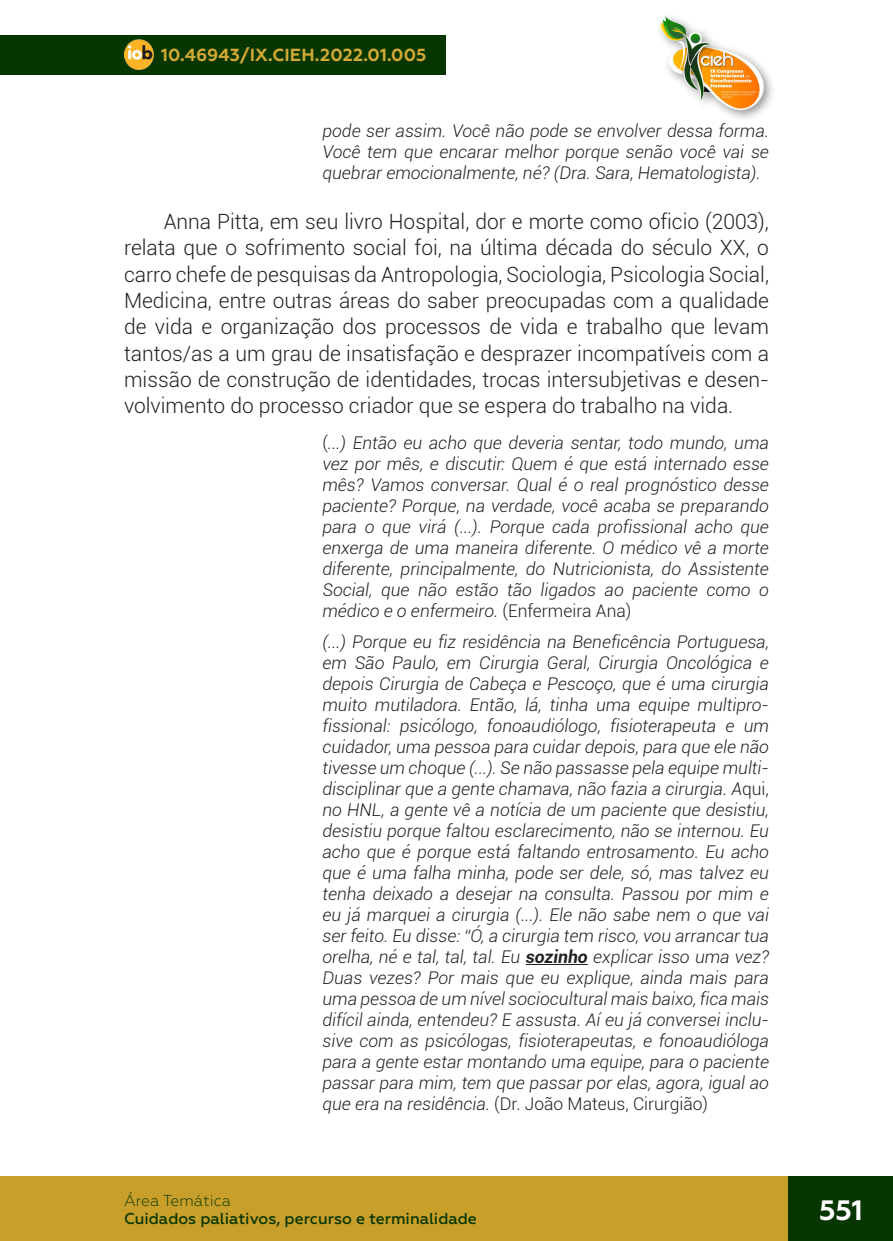
<style>
.page{position:relative;width:893px;height:1241px;background:#fff}
.page>*{position:absolute;margin:0;border:0;box-sizing:border-box;transform-origin:0 0}
.t1{font:700 28px "Geometria";color:#fff}
._6_CORPO{font:300 21px/26.2px "Roboto";color:#231f20;text-align:justify}
._7_CITACAO{font:italic 300 17.5px/21px "Roboto";color:#231f20;text-align:justify}
.t2{font:700 17.5px "Geometria";letter-spacing:.01em;color:#d2a935}
.t3{font:500 15.75px "Geometria";color:#083600}
.t4{font:300 15.75px "Geometria";color:#083600}
.s1{font-style:normal}
.s2{font-weight:700}
</style>
<div class="page">
<div style="left:0;top:1176px;width:893px;height:64px;background:#c89f2b"></div>
<hr style="left:526px;top:963px;width:62px;height:1px;background:#231f20">
<div style="left:0;top:35px;width:446px;height:39px;background:#083600"></div>
<img style="left:124px;top:40px;width:30px;height:29px">
<div style="left:789px;top:1176px;width:104px;height:64px;background:#083600"></div>
<div style="left:655px;top:12px;width:121px;height:111px;background:#231f20;opacity:.5"></div>
<img style="left:656px;top:12px;width:113px;height:100px">
<p class="t2" style="left:161px;top:45px;width:267px">10.46943/IX.CIEH.2022.01.005</p>
<p class="_7_CITACAO" style="left:322px;top:120px;width:448px">pode ser assim. Você não pode se envolver dessa forma.<br>Você tem que encarar melhor porque senão você vai se quebrar emocionalmente, né? (Dra. Sara, Hematologista).</p>
<p class="_6_CORPO" style="left:124px;top:208px;width:646px;text-indent:40px">Anna Pitta, em seu livro Hospital, dor e morte como oficio (2003), relata que o sofrimento social foi, na última década do século XX, o carro chefe de pesquisas da Antropologia, Sociologia, Psicologia Social, Medicina, entre outras áreas do saber preocupadas com a qualidade de vida e organização dos processos de vida e trabalho que levam tantos/as a um grau de insatisfação e desprazer incompatíveis com a missão de construção de identidades, trocas intersubjetivas e desen&shy;volvimento do processo criador que se espera do trabalho na vida.</p>
<p class="_7_CITACAO" style="left:322px;top:431px;width:448px"><span class="s1">(</span>...) Então eu acho que deveria sentar, todo mundo, uma vez por mês, e discutir: Quem é que está internado esse mês? Vamos conversar. Qual é o real prognóstico desse paciente? Porque, na verdade, você acaba se preparando para o que virá (...). Porque cada profissional acho que enxerga de uma maneira diferente. O médico vê a morte diferente, principalmente, do Nutricionista, do Assistente Social, que não estão tão ligados ao paciente como o médico e o enfermeiro. <span class="s1">(Enfermeira Ana)</span></p>
<p class="_7_CITACAO" style="left:322px;top:630px;width:448px">(...) Porque eu fiz residência na Beneficência Portuguesa, em São Paulo, em Cirurgia Geral, Cirurgia Oncológica e depois Cirurgia de Cabeça e Pescoço, que é uma cirurgia muito mutiladora. Então, lá, tinha uma equipe multipro&shy;fissional: psicólogo, fonoaudiólogo, fisioterapeuta e um cuidador, uma pessoa para cuidar depois, para que ele não tivesse um choque (...). Se não passasse pela equipe multi&shy;disciplinar que a gente chamava, não fazia a cirurgia. A<span class="s1">qui, </span>no HNL, a gente vê a notícia de um paciente que desistiu, desistiu porque faltou esclarecimento, não se internou. Eu acho que é porque está faltando entrosamento. Eu acho que é uma falha minha, pode ser dele, só, mas talvez eu tenha deixado a desejar na consulta. Passou por mim e eu já marquei a cirurgia (...). Ele não sabe nem o que vai ser feito. Eu disse: “Ó, a cirurgia tem risco, vou arrancar tua orelha, né e tal, tal, tal. Eu <span class="s2">sozinho</span> explicar isso uma vez?<br>Duas vezes? Por mais que eu explique, ainda mais para uma pessoa de um nível sociocultural mais baixo, fica mais difícil ainda, entendeu? E assusta. Aí eu já conversei inclu&shy;sive com as psicólogas, fisioterapeutas, e fonoaudióloga para a gente estar montando uma equipe, para o paciente passar para mim, tem que passar por elas, agora, igual ao que era na residência. <span class="s1">(Dr. João Mateus, Cirurgião)</span></p>
<p class="t4" style="left:124px;top:1191px;width:109px">Área Temática</p>
<p class="t3" style="left:124px;top:1208px;width:354px">Cuidados paliativos, percurso e terminalidade</p>
<h1 class="t1" style="left:819px;top:1192px;width:45px">551</h1>
</div>
